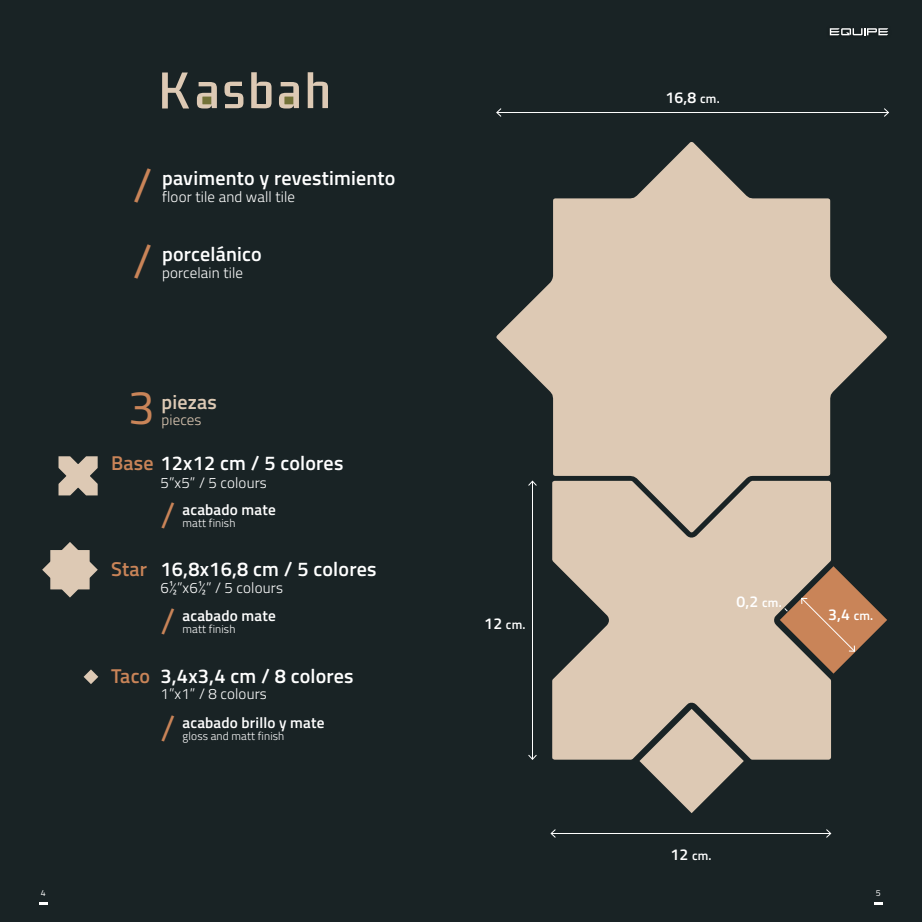
<style>
.page{position:relative;width:922px;height:922px;background:#fff}
.page>*{position:absolute;margin:0;border:0;box-sizing:border-box;transform-origin:0 0}
.t1{font:47.5px "Titillium Web";color:#c98458}
.t2{font:36.12px "Titillium Web";color:#c98458}
.t3{font:600 20px "Titillium Web";letter-spacing:.01em;color:#fff}
.t4{font:600 20px "Titillium Web";letter-spacing:.005em;color:#c98458}
.t5{font:600 20px "Titillium Web";letter-spacing:.01em;color:#ddc9b4}
.t6{font:600 15.75px "Titillium Web";color:#fff}
.t7{font:600 15.25px "Titillium Web";letter-spacing:.01em;color:#fff}
.t8{font:300 15px "Titillium Web";letter-spacing:.01em;color:#fff}
.t9{font:300 15px "Titillium Web";letter-spacing:.01em;color:#ddc9b4}
.t10{font:600 12.62px "Titillium Web";color:#fff}
.t11{font:300 11.38px "Titillium Web";letter-spacing:.01em;color:#fff}
.t12{font:8.75px "Titillium Web";color:#fff}
.s1{color:#c98458}
.s2{font-size:15.75px}
.s3{font-size:12.62px}
</style>
<div class="page">
<div style="left:0;top:0;width:921px;height:921px;background:#192325"></div>
<svg style="left:496px;top:142px;width:390px;height:390px;fill:#ddc9b4"></svg>
<svg style="left:552px;top:480px;width:278px;height:279px;background:#cebda9"></svg>
<svg style="left:639px;top:708px;width:104px;height:105px"></svg>
<svg style="left:197px;top:82px;width:20px;height:26px"></svg>
<svg style="left:224px;top:82px;width:19px;height:26px"></svg>
<svg style="left:251px;top:72px;width:20px;height:36px"></svg>
<svg style="left:279px;top:82px;width:20px;height:26px"></svg>
<svg style="left:307px;top:72px;width:21px;height:36px"></svg>
<svg style="left:162px;top:72px;width:27px;height:36px"></svg>
<hr style="left:551px;top:833px;width:279px;height:1px;background:#fff">
<svg style="left:550px;top:829px;width:6px;height:9px"></svg>
<svg style="left:826px;top:829px;width:5px;height:9px"></svg>
<hr style="left:496px;top:112px;width:392px;height:1px;background:#fff">
<svg style="left:496px;top:108px;width:5px;height:9px"></svg>
<svg style="left:884px;top:108px;width:5px;height:9px"></svg>
<svg style="left:58px;top:456px;width:40px;height:39px;background:#b8a999"></svg>
<svg style="left:84px;top:669px;width:14px;height:15px"></svg>
<svg style="left:42px;top:542px;width:56px;height:55px"></svg>
<hr style="left:532px;top:481px;width:1px;height:278px;background:#fff">
<svg style="left:527px;top:480px;width:10px;height:6px"></svg>
<svg style="left:528px;top:754px;width:9px;height:5px"></svg>
<svg style="left:779px;top:566px;width:107px;height:107px"></svg>
<svg style="left:39px;top:902px;width:9px;height:2px"></svg>
<svg style="left:874px;top:902px;width:8px;height:2px"></svg>
<div style="left:825px;top:24px;width:66px;height:15px;background:#000;opacity:.45"></div>
<svg style="left:829px;top:28px;width:59px;height:7px"></svg>
<p class="t1" style="left:133px;top:151px;width:21px">/</p>
<p class="t3" style="left:162px;top:163px;width:235px">pavimento y revestimiento</p>
<p class="t8" style="left:162px;top:185px;width:134px">floor tile and wall tile</p>
<p class="t1" style="left:133px;top:227px;width:21px">/</p>
<p class="t3" style="left:162px;top:239px;width:101px">porcelánico</p>
<p class="t8" style="left:162px;top:261px;width:82px">porcelain tile</p>
<p class="t1" style="left:128px;top:372px;width:28px">3</p>
<p class="t5" style="left:161px;top:386px;width:57px">piezas</p>
<p class="t9" style="left:161px;top:408px;width:42px">pieces</p>
<p class="t3" style="left:111px;top:448px;width:234px"><span class="s1">Base</span> 12x12 cm / 5 colores</p>
<p class="t8" style="left:160px;top:471px;width:108px">5”x5” / 5 colours</p>
<p class="t4" style="left:111px;top:553px;width:37px">Star</p>
<p class="t2" style="left:160px;top:488px;width:16px">/</p>
<p class="t7" style="left:182px;top:498px;width:95px">acabado mate</p>
<p class="t11" style="left:182px;top:515px;width:54px">matt finish</p>
<p class="t3" style="left:160px;top:553px;width:217px">16,8x16,8 cm / 5 colores</p>
<p class="t8" style="left:160px;top:577px;width:124px">6½”x6½” / 5 colours</p>
<p class="t2" style="left:160px;top:594px;width:16px">/</p>
<p class="t7" style="left:182px;top:604px;width:95px">acabado mate</p>
<p class="t11" style="left:182px;top:621px;width:54px">matt finish</p>
<p class="t4" style="left:111px;top:660px;width:41px">Taco</p>
<p class="t3" style="left:160px;top:660px;width:195px">3,4x3,4 cm / 8 colores</p>
<p class="t8" style="left:160px;top:683px;width:108px">1”x1” / 8 colours</p>
<p class="t2" style="left:160px;top:701px;width:16px">/</p>
<p class="t7" style="left:182px;top:711px;width:143px">acabado brillo y mate</p>
<p class="t11" style="left:182px;top:728px;width:103px">gloss and matt finish</p>
<p class="t10" style="left:484px;top:615px;width:43px"><span class="s2">12</span> cm.</p>
<p class="t6" style="left:665px;top:85px;width:56px">16,8 <span class="s3">cm.</span></p>
<p class="t6" style="left:736px;top:589px;width:47px">0,2 <span class="s3">cm.</span></p>
<p class="t6" style="left:827px;top:602px;width:47px">3,4 <span class="s3">cm.</span></p>
<p class="t10" style="left:670px;top:846px;width:43px"><span class="s2">12</span> cm.</p>
<p class="t12" style="left:41px;top:886px;width:6px">4</p>
<p class="t12" style="left:875px;top:886px;width:6px">5</p>
</div>
